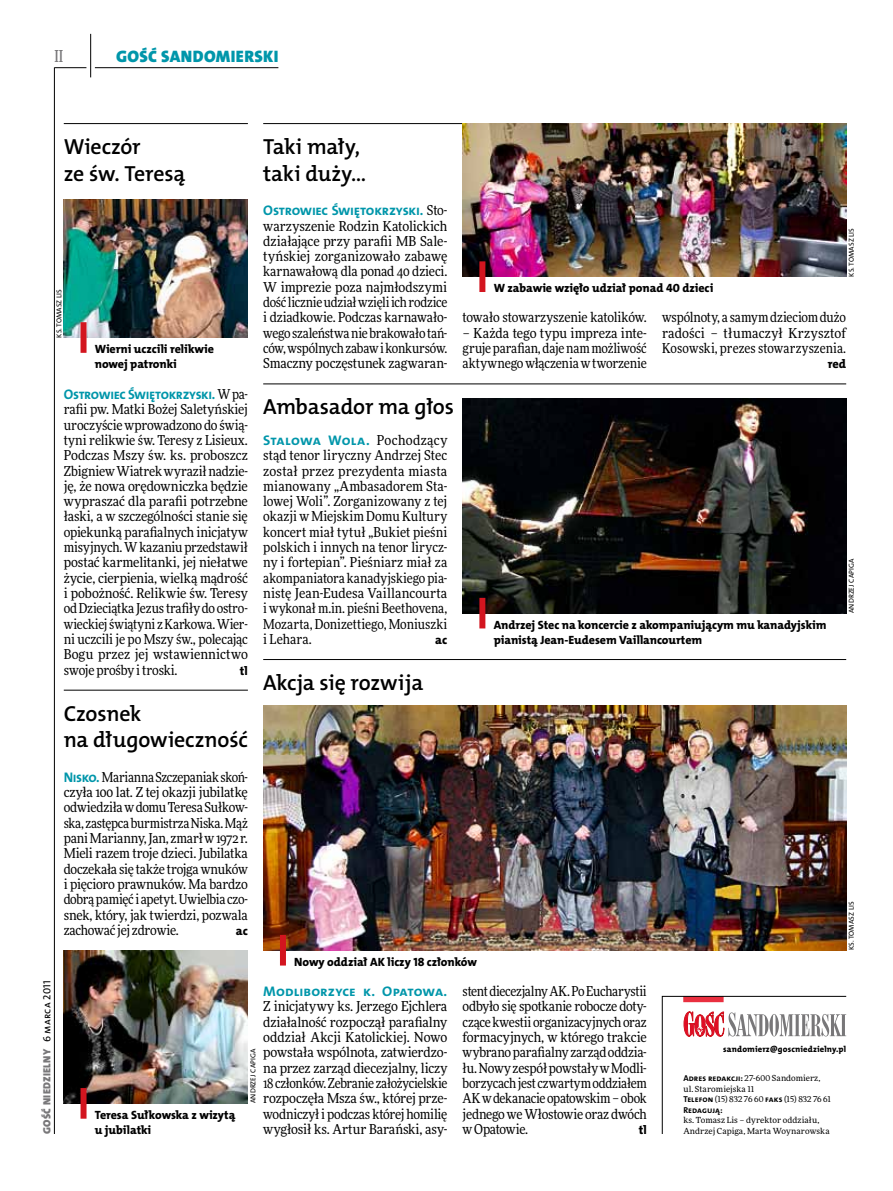
<style>
.page{position:relative;width:893px;height:1191px;background:#fff}
.page>*{position:absolute;margin:0;border:0;box-sizing:border-box;transform-origin:0 0}
.t1{font:21.9px/26.7px "The Mix HP6 Se Bld";letter-spacing:-.01em;color:#000}
.t2{font:16.65px "The Mix HP9 Blk";letter-spacing:.02em;color:#0096aa}
.t3{font:500 16.5px "Freeday Narrow";color:#787779;scale:.9 1}
.t4{font:13.95px "The Mix HP7 Bld";letter-spacing:-.015em;color:#0096aa}
.t5{font:13.95px "The Mix HP7 Bld";letter-spacing:.015em;color:#0096aa}
.t6{font:13.95px "The Mix HP7 Bld";letter-spacing:.005em;color:#0096aa}
.t7{font:13.65px/15.3px "Freeday Narrow News";letter-spacing:-.01em;color:#000;text-align:justify}
.t8{font:12.3px "The Mix HP8 Ex Bld";letter-spacing:-.005em;color:#000}
.t9{font:12px/15.3px "The Mix HP8 Ex Bld";letter-spacing:-.005em;color:#000}
.t10{font:10.5px "The Mix HP9 Blk";letter-spacing:.025em;color:#787779}
.t11{font:8.55px "The Mix HP8 Ex Bld";letter-spacing:.015em;color:#000}
.t12{font:8.55px "The Mix HP7 Bld";color:#000}
.t13{font:8.4px/10.5px "Freeday News";letter-spacing:.01em;color:#000}
.t14{font:7.2px "The Mix HP5 Plain";color:#000}
.s1{font-family:"Freeday Narrow News";font-size:13.65px;color:#000}
.s2{font-family:"The Mix HP7 Bld";font-size:13.95px;color:#0096aa}
.s3{font-family:"The Mix HP5 Plain";color:#000}
.s4{font-family:"The Mix HP7 Bld";font-size:8.55px}
</style>
<div class="page">
<hr style="left:54px;top:67px;width:1px;height:1067px;background:#000">
<hr style="left:90px;top:34px;width:1px;height:43px;background:#000">
<hr style="left:54px;top:67px;width:32px;height:1px;background:#000">
<hr style="left:95px;top:67px;width:183px;height:1px;background:#000">
<hr style="left:263px;top:123px;width:200px;height:1px;background:#000">
<hr style="left:263px;top:384px;width:583px;height:1px;background:#000">
<img style="left:463px;top:123px;width:383px;height:154px">
<img style="left:463px;top:399px;width:383px;height:214px">
<div style="left:479px;top:261px;width:6px;height:31px;background:#d3151f"></div>
<div style="left:479px;top:598px;width:6px;height:30px;background:#d3151f"></div>
<hr style="left:64px;top:123px;width:184px;height:1px;background:#000">
<hr style="left:64px;top:690px;width:184px;height:1px;background:#000">
<img style="left:64px;top:200px;width:184px;height:137px">
<img style="left:64px;top:950px;width:184px;height:153px">
<div style="left:81px;top:322px;width:6px;height:31px;background:#d3151f"></div>
<div style="left:81px;top:1088px;width:6px;height:30px;background:#d3151f"></div>
<svg style="left:662px;top:996px;width:185px;height:138px"></svg>
<hr style="left:263px;top:659px;width:583px;height:1px;background:#000">
<img style="left:263px;top:705px;width:583px;height:245px">
<div style="left:280px;top:935px;width:6px;height:30px;background:#d3151f"></div>
<p class="t3" style="left:54px;top:46px;width:11px">II</p>
<p class="t2" style="left:116px;top:46px;width:164px">GOŚĆ SANDOMIERSKI</p>
<h1 class="t1" style="left:64px;top:133px;width:123px">Wieczór<br>ze św. Teresą</h1>
<p class="t14" style="left:55px;top:338px;width:50px;rotate:-90deg">ks. Tomasz Lis</p>
<p class="t9" style="left:95px;top:341px;width:121px">Wierni uczcili relikwie nowej patronki</p>
<p class="t4" style="left:64px;top:385px;width:186px">Ostrowiec Świętokrzyski. <span class="s1">W pa-</span></p>
<p class="t7" style="left:64px;top:401px;width:186px">rafii pw. Matki Bożej Saletyńskiej uroczyście wprowadzono do świą&shy;tyni relikwie św. Teresy z Lisieux.<br>Podczas Mszy św. ks. proboszcz Zbigniew Wiatrek wyraził nadzie&shy;ję, że nowa orędowniczka będzie wypraszać dla parafii potrzebne łaski, a w szczególności stanie się opiekunką parafialnych inicjatyw misyjnych. W kazaniu przedstawił postać karmelitanki, jej niełatwe życie, cierpienia, wielką mądrość i pobożność. Relikwie św. Teresy od Dzieciątka Jezus trafiły do ostro&shy;wieckiej świątyni z Karkowa. Wier&shy;ni uczcili je po Mszy św., polecając Bogu przez jej wstawiennictwo swoje prośby i troski.</p>
<p class="t8" style="left:240px;top:662px;width:9px">tl</p>
<h1 class="t1" style="left:64px;top:700px;width:186px">Czosnek<br>na długowieczność</h1>
<p class="t7" style="left:64px;top:769px;width:186px"><span class="s2">Nisko.</span> Marianna Szczepaniak skoń&shy;czyła 100 lat. Z tej okazji jubilatkę odwiedziła w domu Teresa Sułkow&shy;ska, zastępca burmistrza Niska. Mąż pani Marianny, Jan, zmarł w 1972 r.<br>Mieli razem troje dzieci. Jubilatka doczekała się także trojga wnuków i pięcioro prawnuków. Ma bardzo dobrą pamięć i apetyt. Uwielbia czo&shy;snek, który, jak twierdzi, pozwala zachować jej zdrowie.</p>
<p class="t8" style="left:236px;top:923px;width:13px">ac</p>
<h1 class="t1" style="left:263px;top:133px;width:104px">Taki mały, taki duży...</h1>
<p class="t4" style="left:263px;top:201px;width:186px">Ostrowiec Świętokrzyski. <span class="s1">Sto-</span></p>
<p class="t7" style="left:263px;top:218px;width:186px">warzyszenie Rodzin Katolickich działające przy parafii MB Sale&shy;tyńskiej zorganizowało zabawę karnawałową dla ponad 40 dzieci.<br>W imprezie poza najmłodszymi dość licznie udział wzięli ich rodzice i dziadkowie. Podczas karnawało&shy;wego szaleństwa nie brakowało tań&shy;ców, wspólnych zabaw i konkursów.<br>Smaczny poczęstunek zagwaran-</p>
<p class="t9" style="left:494px;top:280px;width:221px">W zabawie wzięło udział ponad 40 dzieci</p>
<p class="t14" style="left:847px;top:277px;width:50px;rotate:-90deg">ks. Tomasz Lis</p>
<p class="t7" style="left:463px;top:310px;width:186px">towało stowarzyszenie katolików.</p>
<p class="t7" style="left:463px;top:325px;width:186px">– Każda tego typu impreza inte&shy;gruje parafian, daje nam możliwość aktywnego włączenia w tworzenie</p>
<p class="t7" style="left:662px;top:310px;width:186px">wspólnoty, a samym dzieciom dużo radości – tłumaczył Krzysztof Kosowski, prezes stowarzyszenia.</p>
<p class="t8" style="left:828px;top:356px;width:20px">red</p>
<h1 class="t1" style="left:263px;top:394px;width:192px">Ambasador ma głos</h1>
<p class="t5" style="left:263px;top:431px;width:186px">Stalowa Wola. <span class="s1">Pochodzący</span></p>
<p class="t7" style="left:263px;top:447px;width:186px">stąd tenor liryczny Andrzej Stec został przez prezydenta miasta mianowany „Ambasadorem Sta&shy;lowej Woli”. Zorganizowany z tej okazji w Miejskim Domu Kultury koncert miał tytuł „Bukiet pieśni polskich i innych na tenor lirycz&shy;ny i fortepian”. Pieśniarz miał za akompaniatora kanadyjskiego pia&shy;nistę Jean-Eudesa Vaillancourta i wykonał m.in. pieśni Beethovena, Mozarta, Donizettiego, Moniuszki i Lehara.</p>
<p class="t8" style="left:435px;top:632px;width:14px">ac</p>
<h1 class="t1" style="left:263px;top:669px;width:162px">Akcja się rozwija</h1>
<p class="t9" style="left:494px;top:617px;width:334px">Andrzej Stec na koncercie z akompaniującym mu kanadyjskim pianistą Jean-Eudesem Vaillancourtem</p>
<p class="t14" style="left:847px;top:613px;width:56px;rotate:-90deg">Andrzej Capiga</p>
<p class="t14" style="left:847px;top:950px;width:50px;rotate:-90deg">ks. Tomasz Lis</p>
<p class="t9" style="left:294px;top:954px;width:184px">Nowy oddział AK liczy 18 członków</p>
<p class="t10" style="left:40px;top:1134px;width:155px;rotate:-90deg">GOŚĆ NIEDZIELNY <span class="s3">6 marca 2011</span></p>
<p class="t9" style="left:95px;top:1107px;width:142px">Teresa Sułkowska z wizytą u jubilatki</p>
<p class="t6" style="left:263px;top:982px;width:186px">Modliborzyce k. Opatowa.</p>
<p class="t7" style="left:263px;top:998px;width:186px">Z inicjatywy ks. Jerzego Ejchlera działalność rozpoczął parafialny oddział Akcji Katolickiej. Nowo powstała wspólnota, zatwierdzo&shy;na przez zarząd diecezjalny, liczy 18 członków. Zebranie założycielskie rozpoczęła Msza św., której prze&shy;wodniczył i podczas której homilię wygłosił ks. Artur Barański, asy-</p>
<p class="t14" style="left:248px;top:1103px;width:56px;rotate:-90deg">Andrzej Capiga</p>
<p class="t7" style="left:463px;top:983px;width:186px">stent diecezjalny AK. Po Eucharystii odbyło się spotkanie robocze doty&shy;czące kwestii organizacyjnych oraz formacyjnych, w którego trakcie wybrano parafialny zarząd oddzia&shy;łu. Nowy zespół powstały w Modli&shy;borzycach jest czwartym oddziałem AK w dekanacie opatowskim – obok jednego we Włostowie oraz dwóch w Opatowie.</p>
<p class="t8" style="left:639px;top:1122px;width:9px">tl</p>
<p class="t11" style="left:723px;top:1043px;width:124px">sandomierz@goscniedzielny.pl</p>
<p class="t13" style="left:683px;top:1073px;width:149px"><span class="s4">Adres redakcji:</span> 27-600 Sandomierz, ul. Staromiejska 11<br><span class="s4">Telefon</span> (15) 832 76 60 <span class="s4">faks</span> (15) 832 76 61</p>
<p class="t12" style="left:683px;top:1104px;width:41px">Redagują:</p>
<p class="t13" style="left:683px;top:1115px;width:148px">ks. Tomasz Lis – dyrektor oddziału,<br>Andrzej Capiga, Marta Woynarowska</p>
</div>
